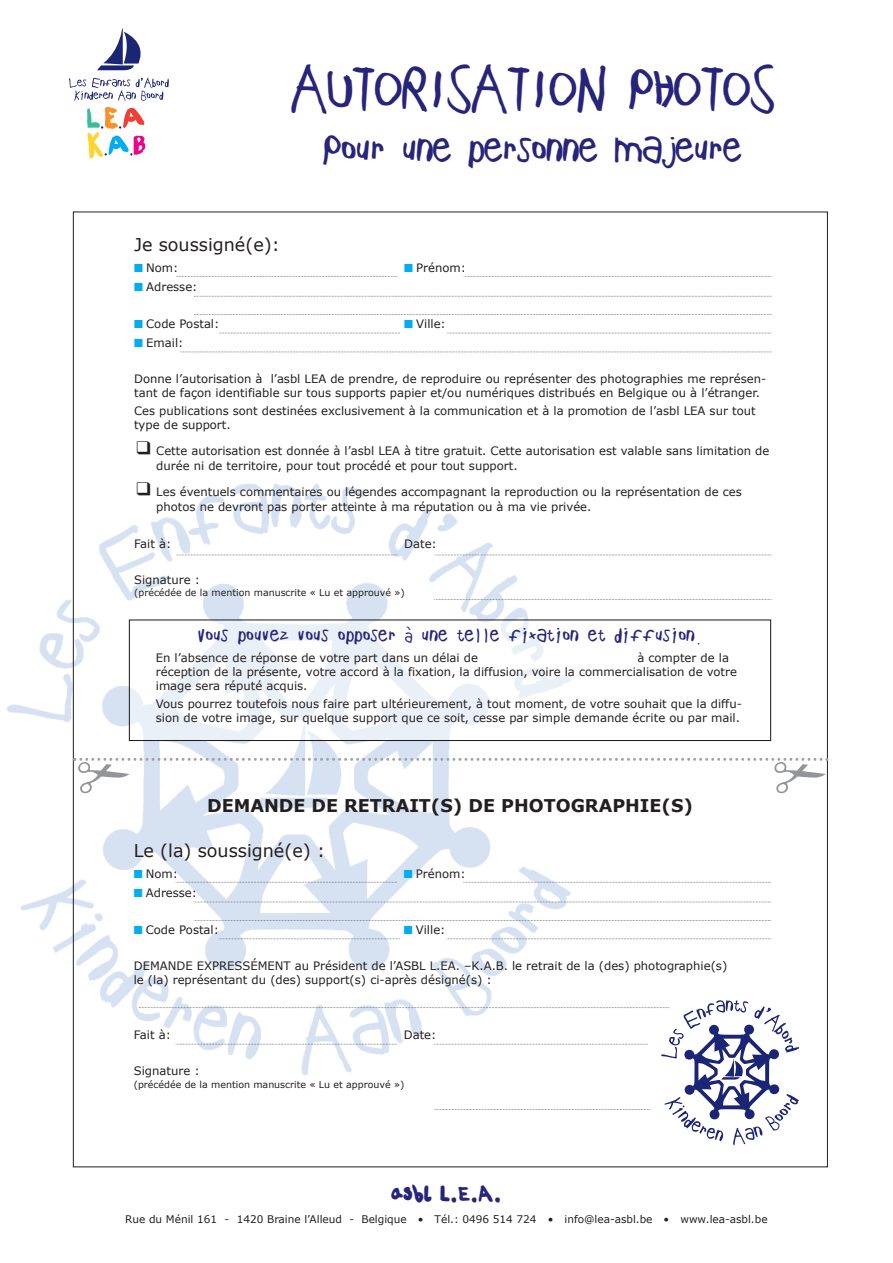
<style>
.page{position:relative;width:893px;height:1263px;background:#fff}
.page>*{position:absolute;margin:0;border:0;box-sizing:border-box;transform-origin:0 0}
.t1{font:57.15px "MS Gothic";color:#939598}
.t2{font:49.5px "Childs Play Age Seven";letter-spacing:-.035em;color:#27247c}
.t3{font:36.6px "Childs Play Age Seven";letter-spacing:-.035em;color:#27247c}
.t4{font:18px "Childs Play Age Seven";color:#27247c}
.t5{font:18px "Childs Play Age Ten";color:#27247c}
.t6{font:700 17.55px "Verdana";color:#231f20}
.t7{font:17.55px "Verdana";color:#231f20}
.t8{font:11.55px/14px "Verdana";color:#231f20}
.t9{font:10.5px "Verdana";color:#231f20}
.t10{font:9.45px "Verdana";color:#231f20}
.s1{color:#00aeef}
.s2{font-family:"MS Gothic";font-size:18.9px}
</style>
<div class="page">
<img style="left:7px;top:481px;width:632px;height:594px">
<svg style="left:69px;top:78px;width:100px;height:23px"></svg>
<svg style="left:87px;top:107px;width:59px;height:51px"></svg>
<svg style="left:97px;top:28px;width:44px;height:42px"></svg>
<img style="left:131px;top:621px;width:508px;height:118px">
<div style="left:129px;top:619px;width:642px;height:122px;border:1px solid #231f20"></div>
<svg style="left:176px;top:276px;width:222px;height:1px"></svg>
<svg style="left:176px;top:555px;width:222px;height:1px"></svg>
<svg style="left:434px;top:555px;width:338px;height:1px"></svg>
<svg style="left:434px;top:599px;width:338px;height:1px"></svg>
<svg style="left:464px;top:276px;width:308px;height:1px"></svg>
<svg style="left:194px;top:296px;width:578px;height:1px"></svg>
<svg style="left:194px;top:314px;width:578px;height:1px"></svg>
<svg style="left:447px;top:333px;width:325px;height:1px"></svg>
<svg style="left:219px;top:333px;width:181px;height:1px"></svg>
<svg style="left:180px;top:352px;width:592px;height:1px"></svg>
<svg style="left:176px;top:882px;width:221px;height:1px"></svg>
<svg style="left:463px;top:882px;width:308px;height:1px"></svg>
<svg style="left:194px;top:902px;width:577px;height:1px"></svg>
<svg style="left:139px;top:1000px;width:660px;height:145px"></svg>
<svg style="left:194px;top:920px;width:577px;height:1px"></svg>
<svg style="left:447px;top:938px;width:324px;height:1px"></svg>
<svg style="left:218px;top:938px;width:182px;height:1px"></svg>
<svg style="left:73px;top:758px;width:755px;height:3px"></svg>
<h2 class="t2" style="left:290px;top:57px;width:487px">AUTORISATION PHOTOS</h2>
<h3 class="t3" style="left:323px;top:126px;width:421px">Pour une personne majeure</h3>
<h3 class="t7" style="left:134px;top:233px;width:147px">Je soussigné(e):</h3>
<p class="t8" style="left:134px;top:261px;width:46px"><span class="s1">■</span> Nom:</p>
<p class="t8" style="left:404px;top:261px;width:63px"><span class="s1">■</span> Prénom:</p>
<p class="t8" style="left:134px;top:279px;width:65px"><span class="s1">■</span> Adresse:</p>
<p class="t8" style="left:134px;top:317px;width:87px"><span class="s1">■</span> Code Postal:</p>
<p class="t8" style="left:404px;top:317px;width:43px"><span class="s1">■</span> Ville:</p>
<p class="t8" style="left:134px;top:335px;width:51px"><span class="s1">■</span> Email:</p>
<p class="t8" style="left:134px;top:372px;width:634px">Donne l’autorisation à l’asbl LEA de prendre, de reproduire ou représenter des photographies me représen&shy;tant de façon identifiable sur tous supports papier et/ou numériques distribués en Belgique ou à l’étranger.</p>
<p class="t8" style="left:134px;top:404px;width:623px">Ces publications sont destinées exclusivement à la communication et à la promotion de l’asbl LEA sur tout type de support.</p>
<p class="t8" style="left:156px;top:443px;width:615px;line-height:15.3px;text-indent:-22px"><span class="s2">❑</span> Cette autorisation est donnée à l’asbl LEA à titre gratuit. Cette autorisation est valable sans limitation de durée ni de territoire, pour tout procédé et pour tout support.</p>
<p class="t8" style="left:156px;top:484px;width:587px;line-height:15.3px;text-indent:-22px"><span class="s2">❑</span> Les éventuels commentaires ou légendes accompagnant la reproduction ou la représentation de ces photos ne devront pas porter atteinte à ma réputation ou à ma vie privée.</p>
<p class="t8" style="left:134px;top:536px;width:39px">Fait à:</p>
<p class="t8" style="left:404px;top:536px;width:34px">Date:</p>
<p class="t8" style="left:134px;top:572px;width:67px">Signature :</p>
<p class="t10" style="left:134px;top:587px;width:272px">(précédée de la mention manuscrite « Lu et approuvé »)</p>
<h3 class="t4" style="left:198px;top:624px;width:507px">Vous pouvez vous opposer à une telle fixation et diffusion.</h3>
<p class="t8" style="left:156px;top:651px;width:583px;text-indent:481px">à compter de la réception de la présente, votre accord à la fixation, la diffusion, voire la commercialisation de votre image sera réputé acquis.</p>
<p class="t8" style="left:156px;top:697px;width:588px">Vous pourrez toutefois nous faire part ultérieurement, à tout moment, de votre souhait que la diffu&shy;sion de votre image, sur quelque support que ce soit, cesse par simple demande écrite ou par mail.</p>
<p class="t8" style="left:156px;top:651px;width:324px">En l’absence de réponse de votre part dans un délai de</p>
<h1 class="t1" style="left:75px;top:746px;width:59px">✃</h1>
<h1 class="t1" style="left:771px;top:746px;width:59px">✃</h1>
<h3 class="t6" style="left:207px;top:794px;width:487px">DEMANDE DE RETRAIT(S) DE PHOTOGRAPHIE(S)</h3>
<h3 class="t7" style="left:134px;top:839px;width:193px">Le (la) soussigné(e) :</h3>
<p class="t8" style="left:134px;top:866px;width:46px"><span class="s1">■</span> Nom:</p>
<p class="t8" style="left:404px;top:866px;width:63px"><span class="s1">■</span> Prénom:</p>
<p class="t8" style="left:134px;top:885px;width:65px"><span class="s1">■</span> Adresse:</p>
<p class="t8" style="left:134px;top:922px;width:87px"><span class="s1">■</span> Code Postal:</p>
<p class="t8" style="left:404px;top:922px;width:43px"><span class="s1">■</span> Ville:</p>
<p class="t8" style="left:134px;top:959px;width:595px">DEMANDE EXPRESSÉMENT au Président de l’ASBL L.EA. –K.A.B. le retrait de la (des) photographie(s) le (la) représentant du (des) support(s) ci-après désigné(s) :</p>
<p class="t8" style="left:134px;top:1027px;width:39px">Fait à:</p>
<p class="t8" style="left:404px;top:1027px;width:34px">Date:</p>
<p class="t8" style="left:134px;top:1064px;width:67px">Signature :</p>
<p class="t10" style="left:134px;top:1078px;width:272px">(précédée de la mention manuscrite « Lu et approuvé »)</p>
<h3 class="t5" style="left:391px;top:1182px;width:113px">asbl L.E.A.</h3>
<p class="t9" style="left:125px;top:1212px;width:644px">Rue du Ménil 161 - 1420 Braine l’Alleud - Belgique • Tél.: 0496 514 724 • info@lea-asbl.be • www.lea-asbl.be</p>
</div>
